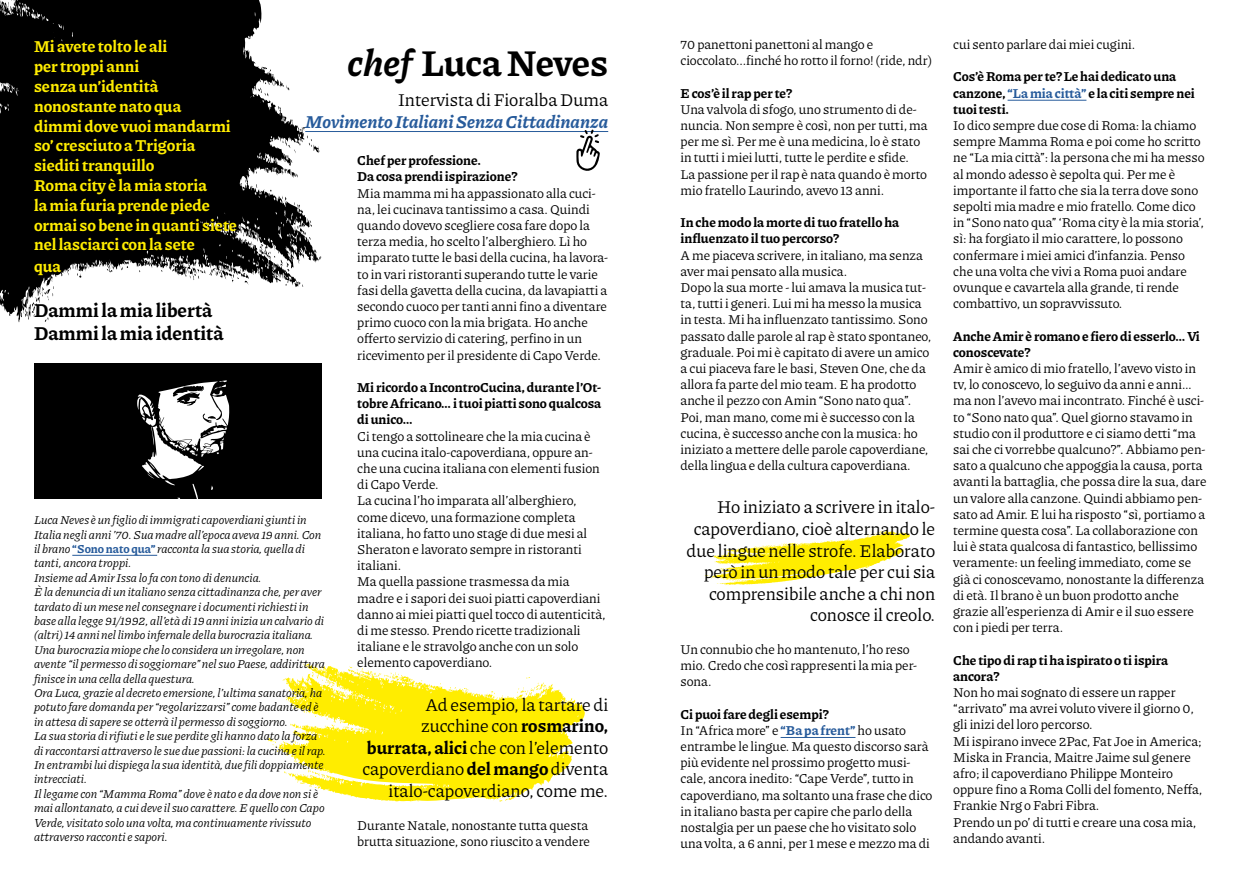
<style>
.page{position:relative;width:1259px;height:893px;background:#fff}
.page>*{position:absolute;margin:0;border:0;box-sizing:border-box;transform-origin:0 0}
.t1{font:700 37.5px "Piazzolla 28 pt";letter-spacing:-.005em;color:#000}
.t2{font:700 19.5px/23.4px "Piazzolla 28 pt";color:#000}
.t3{font:18px/21.6px "Piazzolla 28 pt";color:#000;text-align:right}
.t4{font:italic 700 18px "Piazzolla 28 pt";color:#275b9b}
.t5{font:700 16.5px/19.8px "Piazzolla 28 pt";color:#ffed00}
.t6{font:13.5px/16.2px "Piazzolla 28 pt";color:#000}
.t7{font:700 13.5px/16.2px "Piazzolla 28 pt";color:#000}
.t8{font:italic 12px/14.4px "Piazzolla 28 pt";color:#000}
.s1{font-style:italic}
.s2{font-weight:700}
.s3{font-weight:700;font-style:normal;color:#275b9b}
.s4{font-weight:700;color:#275b9b}
.s5{color:#275b9b}
</style>
<div class="page">
<svg style="left:0;top:0;width:318px;height:322px;fill:#000"></svg>
<svg style="left:279px;top:81px;width:10px;height:10px"></svg>
<svg style="left:258px;top:81px;width:10px;height:16px"></svg>
<svg style="left:282px;top:126px;width:37px;height:52px"></svg>
<svg style="left:304px;top:219px;width:8px;height:22px"></svg>
<svg style="left:282px;top:195px;width:4px;height:6px"></svg>
<svg style="left:299px;top:281px;width:4px;height:6px"></svg>
<svg style="left:189px;top:229px;width:101px;height:57px"></svg>
<svg style="left:172px;top:267px;width:2px;height:6px"></svg>
<svg style="left:148px;top:260px;width:3px;height:6px"></svg>
<svg style="left:107px;top:268px;width:5px;height:5px"></svg>
<svg style="left:25px;top:285px;width:29px;height:37px"></svg>
<svg style="left:268px;top:663px;width:317px;height:139px"></svg>
<svg style="left:705px;top:530px;width:205px;height:56px"></svg>
<hr style="left:305px;top:131px;width:303px;height:1px;background:#275b9b">
<hr style="left:72px;top:555px;width:85px;height:1px;background:#275b9b">
<svg style="left:34px;top:364px;width:287px;height:134px;background:#1f1f1f"></svg>
<hr style="left:780px;top:737px;width:75px;height:1px;background:#275b9b">
<hr style="left:1007px;top:100px;width:79px;height:1px;background:#275b9b">
<svg style="left:576px;top:129px;width:24px;height:42px"></svg>
<p class="t5" style="left:34px;top:36px;width:204px">Mi avete tolto le ali<br>per troppi anni<br>senza un’identità nonostante nato qua<br>dimmi dove vuoi mandarmi so’ cresciuto a Trigoria siediti tranquillo<br>Roma city è la mia storia<br>la mia furia prende piede ormai so bene in quanti siete nel lasciarci con la sete</p>
<p class="t5" style="left:34px;top:256px;width:29px">qua</p>
<h2 class="t2" style="left:34px;top:298px;width:191px">Dammi la mia libertà<br>Dammi la mia identità</h2>
<h1 class="t1" style="left:347px;top:41px;width:262px"><span class="s1">chef</span> Luca Neves</h1>
<h3 class="t3" style="left:398px;top:89px;width:212px">Intervista di Fioralba Duma</h3>
<h3 class="t4" style="left:305px;top:111px;width:304px">Movimento Italiani Senza Cittadinanza</h3>
<p class="t7" style="left:357px;top:152px;width:161px">Chef per professione.<br>Da cosa prendi ispirazione?</p>
<p class="t6" style="left:357px;top:185px;width:252px">Mia mamma mi ha appassionato alla cuci&shy;na, lei cucinava tantissimo a casa. Quindi quando dovevo scegliere cosa fare dopo la terza media, ho scelto l’alberghiero. Lì ho imparato tutte le basi della cucina, ha lavora&shy;to in vari ristoranti superando tutte le varie fasi della gavetta della cucina, da lavapiatti a secondo cuoco per tanti anni fino a diventare primo cuoco con la mia brigata. Ho anche offerto servizio di catering, perfino in un ricevimento per il presidente di Capo Verde.</p>
<p class="t7" style="left:357px;top:379px;width:245px;text-align:justify">Mi ricordo a IncontroCucina, durante l’Ot&shy;tobre Africano… i tuoi piatti sono qualcosa di unico…</p>
<p class="t6" style="left:357px;top:428px;width:250px">Ci tengo a sottolineare che la mia cucina è una cucina italo-capoverdiana, oppure an&shy;che una cucina italiana con elementi fusion di Capo Verde.<br>La cucina l’ho imparata all’alberghiero, come dicevo, una formazione completa italiana, ho fatto uno stage di due mesi al Sheraton e lavorato sempre in ristoranti italiani.<br>Ma quella passione trasmessa da mia madre e i sapori dei suoi piatti capoverdiani danno ai miei piatti quel tocco di autenticità, di me stesso. Prendo ricette tradizionali italiane e le stravolgo anche con un solo elemento capoverdiano.</p>
<h3 class="t3" style="left:362px;top:693px;width:247px">Ad esempio, la tartare di zucchine con <span class="s2">rosmarino, burrata, alici</span> che con l’elemento capoverdiano <span class="s2">del mango</span> diventa italo-capoverdiano, come me.</h3>
<p class="t6" style="left:357px;top:816px;width:234px">Durante Natale, nonostante tutta questa brutta situazione, sono riuscito a vendere</p>
<p class="t8" style="left:34px;top:513px;width:293px">Luca Neves è un figlio di immigrati capoverdiani giunti in Italia negli anni ’70. Sua madre all’epoca aveva 19 anni. Con il brano <span class="s3">“Sono nato qua”</span> racconta la sua storia, quella di tanti, ancora troppi.<br>Insieme ad Amir Issa lo fa con tono di denuncia.<br>È la denuncia di un italiano senza cittadinanza che, per aver tardato di un mese nel consegnare i documenti richiesti in base alla legge 91/1992, all’età di 19 anni inizia un calvario di (altri) 14 anni nel limbo infernale della burocrazia italiana.<br>Una burocrazia miope che lo considera un irregolare, non avente “il permesso di soggiornare” nel suo Paese, addirittura finisce in una cella della questura.<br>Ora Luca, grazie al decreto emersione, l’ultima sanatoria, ha potuto fare domanda per “regolarizzarsi” come badante ed è in attesa di sapere se otterrà il permesso di soggiorno.<br>La sua storia di rifiuti e le sue perdite gli hanno dato la forza di raccontarsi attraverso le sue due passioni: la cucina e il rap.<br>In entrambi lui dispiega la sua identità, due fili doppiamente intrecciati.<br>Il legame con “Mamma Roma” dove è nato e da dove non si è mai allontanato, a cui deve il suo carattere. E quello con Capo Verde, visitato solo una volta, ma continuamente rivissuto attraverso racconti e sapori.</p>
<p class="t6" style="left:680px;top:36px;width:253px">70 panettoni panettoni al mango e cioccolato...finché ho rotto il forno! (ride, ndr)</p>
<p class="t7" style="left:680px;top:85px;width:113px">E cos’è il rap per te?</p>
<p class="t6" style="left:680px;top:101px;width:249px">Una valvola di sfogo, uno strumento di de&shy;nuncia. Non sempre è così, non per tutti, ma per me sì. Per me è una medicina, lo è stato in tutti i miei lutti, tutte le perdite e sfide.<br>La passione per il rap è nata quando è morto mio fratello Laurindo, avevo 13 anni.</p>
<p class="t7" style="left:680px;top:214px;width:220px">In che modo la morte di tuo fratello ha influenzato il tuo percorso?</p>
<p class="t6" style="left:680px;top:247px;width:252px">A me piaceva scrivere, in italiano, ma senza aver mai pensato alla musica.<br>Dopo la sua morte - lui amava la musica tut&shy;ta, tutti i generi. Lui mi ha messo la musica in testa. Mi ha influenzato tantissimo. Sono passato dalle parole al rap è stato spontaneo, graduale. Poi mi è capitato di avere un amico a cui piaceva fare le basi, Steven One, che da allora fa parte del mio team. E ha prodotto anche il pezzo con Amin “Sono nato qua”.<br>Poi, man mano, come mi è successo con la cucina, è successo anche con la musica: ho iniziato a mettere delle parole capoverdiane, della lingua e della cultura capoverdiana.</p>
<h3 class="t3" style="left:686px;top:496px;width:250px">Ho iniziato a scrivere in italo&shy;capoverdiano, cioè alternando le due lingue nelle strofe. Elaborato però in un modo tale per cui sia comprensibile anche a chi non conosce il creolo.</h3>
<p class="t6" style="left:680px;top:641px;width:238px">Un connubio che ho mantenuto, l’ho reso mio. Credo che così rappresenti la mia per&shy;sona.</p>
<p class="t6" style="left:680px;top:706px;width:253px"><span class="s2">Ci puoi fare degli esempi?<br></span>In “Africa more” e <span class="s4">“Ba pa frent”</span> ho usato entrambe le lingue. Ma questo discorso sarà più evidente nel prossimo progetto musi&shy;cale, ancora inedito: “Cape Verde”, tutto in capoverdiano, ma soltanto una frase che dico in italiano basta per capire che parlo della nostalgia per un paese che ho visitato solo una volta, a 6 anni, per 1 mese e mezzo ma di</p>
<p class="t6" style="left:953px;top:36px;width:184px">cui sento parlare dai miei cugini.</p>
<p class="t7" style="left:953px;top:68px;width:243px">Cos’è Roma per te? Le hai dedicato una canzone, <span class="s5">“La mia città”</span> e la citi sempre nei tuoi testi.</p>
<p class="t6" style="left:953px;top:117px;width:253px">Io dico sempre due cose di Roma: la chiamo sempre Mamma Roma e poi come ho scritto ne “La mia città”: la persona che mi ha messo al mondo adesso è sepolta qui. Per me è importante il fatto che sia la terra dove sono sepolti mia madre e mio fratello. Come dico in “Sono nato qua” ‘Roma city è la mia storia’, sì: ha forgiato il mio carattere, lo possono confermare i miei amici d’infanzia. Penso che una volta che vivi a Roma puoi andare ovunque e cavartela alla grande, ti rende combattivo, un sopravvissuto.</p>
<p class="t7" style="left:953px;top:328px;width:248px">Anche Amir è romano e fiero di esserlo… Vi conoscevate?</p>
<p class="t6" style="left:953px;top:360px;width:255px">Amir è amico di mio fratello, l’avevo visto in tv, lo conoscevo, lo seguivo da anni e anni… ma non l’avevo mai incontrato. Finché è usci&shy;to “Sono nato qua”. Quel giorno stavamo in studio con il produttore e ci siamo detti “ma sai che ci vorrebbe qualcuno?”. Abbiamo pen&shy;sato a qualcuno che appoggia la causa, porta avanti la battaglia, che possa dire la sua, dare un valore alla canzone. Quindi abbiamo pen&shy;sato ad Amir. E lui ha risposto “sì, portiamo a termine questa cosa”. La collaborazione con lui è stata qualcosa di fantastico, bellissimo veramente: un feeling immediato, come se già ci conoscevamo, nonostante la differenza di età. Il brano è un buon prodotto anche grazie all’esperienza di Amir e il suo essere con i piedi per terra.</p>
<p class="t7" style="left:953px;top:652px;width:216px">Che tipo di rap ti ha ispirato o ti ispira ancora?</p>
<p class="t6" style="left:953px;top:684px;width:251px">Non ho mai sognato di essere un rapper “arrivato” ma avrei voluto vivere il giorno 0, gli inizi del loro percorso.<br>Mi ispirano invece 2Pac, Fat Joe in America; Miska in Francia, Maitre Jaime sul genere afro; il capoverdiano Philippe Monteiro oppure fino a Roma Colli del fomento, Neffa, Frankie Nrg o Fabri Fibra.<br>Prendo un po’ di tutti e creare una cosa mia, andando avanti.</p>
</div>
